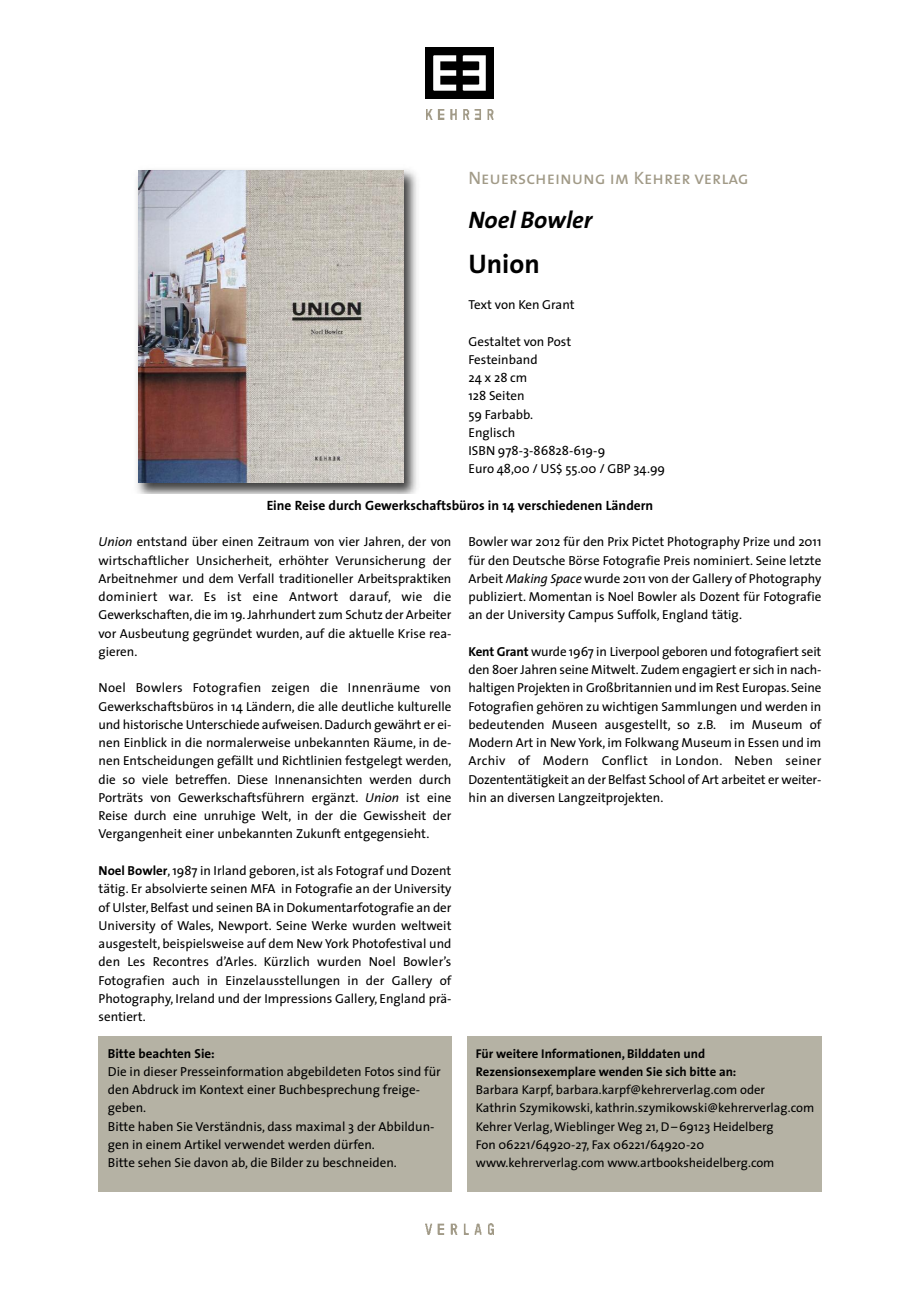
<style>
.page{position:relative;width:920px;height:1290px;background:#fff}
.page>*{position:absolute;margin:0;border:0;box-sizing:border-box;transform-origin:0 0}
.t1{font:700 27px "The Sans";color:#000}
.t2{font:italic 700 24px "The Sans";color:#000}
.t3{font:18px "The Sans Caps";color:#a19a87}
.t4{font:700 13.5px "The Sans";color:#000}
.t5{font:13.05px/18.3px "The Sans";color:#000;text-align:justify}
.t6{font:700 13.05px "The Sans";color:#000}
.t7{font:12.75px/18.3px "The Sans";color:#000}
.t8{font:700 12.75px/18.3px "The Sans";color:#000}
.s1{font-style:italic}
.s2{font-weight:700}
</style>
<div class="page">
<img style="left:426px;top:1224px;width:68px;height:10px">
<img style="left:426px;top:48px;width:68px;height:51px">
<img style="left:426px;top:109px;width:68px;height:10px">
<img style="left:136px;top:169px;width:281px;height:325px">
<img style="left:138px;top:171px;width:265px;height:312px">
<div style="left:99px;top:1036px;width:352px;height:156px;background:#b5b2a4"></div>
<div style="left:468px;top:1036px;width:353px;height:156px;background:#b5b2a4"></div>
<h3 class="t3" style="left:468px;top:172px;width:282px">Neuerscheinung im Kehrer verlag</h3>
<h2 class="t2" style="left:468px;top:210px;width:125px">Noel Bowler</h2>
<h1 class="t1" style="left:468px;top:253px;width:73px">Union</h1>
<p class="t5" style="left:468px;top:297px;width:108px">Text von Ken Grant</p>
<p class="t5" style="left:468px;top:333px;width:198px;text-align:left">Gestaltet von Post<br>Festeinband<br>24x28cm<br>128 Seiten<br>59 Farbabb.<br>Englisch<br>ISBN 978-3-86828-619-9<br>Euro 48,00 / US$ 55.00 / GBP 34.99</p>
<p class="t4" style="left:267px;top:500px;width:388px">Eine Reise durch Gewerkschaftsbüros in 14 verschiedenen Ländern</p>
<p class="t5" style="left:99px;top:534px;width:354px"><span class="s1">Union</span> entstand über einen Zeitraum von vier Jahren, der von wirtschaftlicher Unsicherheit, erhöhter Verunsicherung der Arbeitnehmer und dem Verfall traditioneller Arbeitspraktiken dominiert war. Es ist eine Antwort darauf, wie die Gewerkschaften,die im 19.Jahrhundert zum Schutz der Arbeiter vor Ausbeutung gegründet wurden, auf die aktuelle Krise rea&shy;gieren.</p>
<p class="t5" style="left:99px;top:680px;width:354px">Noel Bowlers Fotografien zeigen die Innenräume von Gewerkschaftsbüros in 14 Ländern, die alle deutliche kulturelle und historische Unterschiede aufweisen.Dadurch gewährt er ei&shy;nen Einblick in die normalerweise unbekannten Räume, in de&shy;nen Entscheidungen gefällt und Richtlinien festgelegt werden, die so viele betreffen. Diese Innenansichten werden durch Porträts von Gewerkschaftsführern ergänzt. <span class="s1">Union</span> ist eine Reise durch eine unruhige Welt, in der die Gewissheit der Vergangenheit einer unbekannten Zukunft entgegensieht.</p>
<p class="t5" style="left:99px;top:863px;width:354px"><span class="s2">Noel Bowler</span>,1987 in Irland geboren, ist als Fotograf und Dozent tätig. Er absolvierte seinen MFA in Fotografie an der University of Ulster,Belfast und seinen BA in Dokumentarfotografie an der University of Wales, Newport. Seine Werke wurden weltweit ausgestelt, beispielsweise auf dem New York Photofestival und den Les Recontres d’Arles. Kürzlich wurden Noel Bowler’s Fotografien auch in Einzelausstellungen in der Gallery of Photography, Ireland und der Impressions Gallery, England prä&shy;sentiert.</p>
<p class="t6" style="left:108px;top:1048px;width:108px">Bitte beachten Sie:</p>
<p class="t5" style="left:108px;top:1063px;width:334px;text-align:left">Die in dieser Presseinformation abgebildeten Fotos sind für den Abdruck im Kontext einer Buchbesprechung freige&shy;geben.<br>Bitte haben Sie Verständnis, dass maximal 3 der Abbildun&shy;gen in einem Artikel verwendet werden dürfen.<br>Bitte sehen Sie davon ab, die Bilder zu beschneiden.</p>
<p class="t5" style="left:468px;top:534px;width:354px">Bowler war 2012 für den Prix Pictet Photography Prize und 2011 für den Deutsche Börse Fotografie Preis nominiert. Seine letzte Arbeit <span class="s1">Making Space</span> wurde 2011 von der Gallery of Photography publiziert. Momentan is Noel Bowler als Dozent für Fotografie an der University Campus Suffolk, England tätig.</p>
<p class="t5" style="left:468px;top:644px;width:354px"><span class="s2">Kent Grant</span> wurde 1967 in Liverpool geboren und fotografiert seit den 80er Jahren seine Mitwelt. Zudem engagiert er sich in nach&shy;haltigen Projekten in Großbritannien und im Rest Europas. Seine Fotografien gehören zu wichtigen Sammlungen und werden in bedeutenden Museen ausgestellt, so z.B. im Museum of Modern Art in New York, im Folkwang Museum in Essen und im Archiv of Modern Conflict in London. Neben seiner Dozententätigkeit an der Belfast School of Art arbeitet er weiter&shy;hin an diversen Langzeitprojekten.</p>
<p class="t8" style="left:476px;top:1045px;width:262px">Für weitere Informationen, Bilddaten und<br>Rezensionsexemplare wenden Sie sich bitte an:</p>
<p class="t7" style="left:476px;top:1082px;width:340px">Barbara Karpf, barbara.karpf@kehrerverlag.com oder<br>Kathrin Szymikowski, kathrin.szymikowski@kehrerverlag.com Kehrer Verlag,Wieblinger Weg 21, D–69123 Heidelberg<br>Fon 06221/64920-27, Fax 06221/64920-20 www.kehrerverlag.com www.artbooksheidelberg.com</p>
</div>
